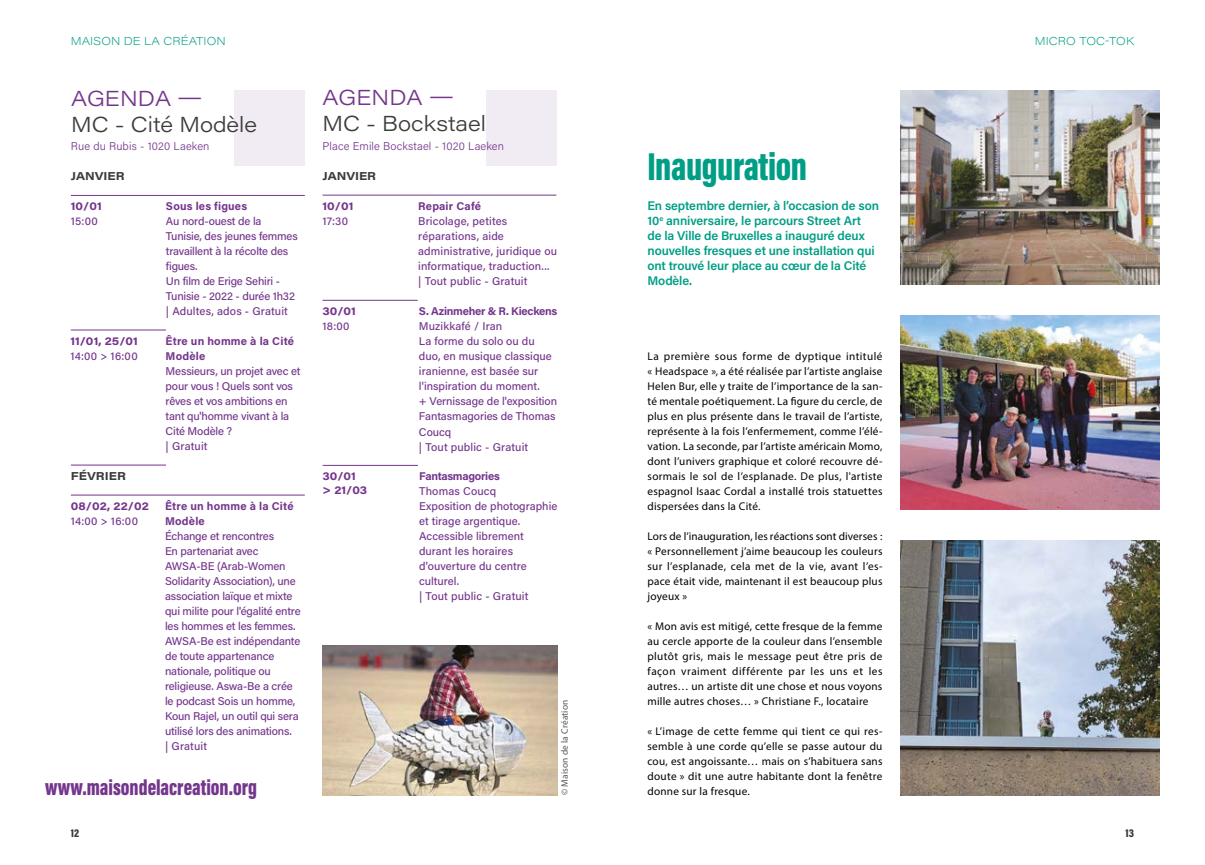
<style>
.page{position:relative;width:1205px;height:865px;background:#fff}
.page>*{position:absolute;margin:0;border:0;box-sizing:border-box;transform-origin:0 0}
.t1{font:900 40px "Acumin Pro Extra Cond";letter-spacing:-.01em;color:#009e85}
.t2{font:900 22.5px "Acumin Pro Extra Cond";color:#74368c}
.t3{font:300 21.25px "Acumin Pro Wide";color:#3c3c3b}
.t4{font:300 21.25px "Acumin Pro Wide";color:#74368c}
.t5{font:600 12.5px/15px "Acumin Pro";letter-spacing:-.01em;color:#009e85}
.t6{font:11.25px/15px "Myriad Pro";letter-spacing:.02em;color:#000;text-align:justify}
.t7{font:500 11.25px/15px "Acumin Pro";letter-spacing:-.01em;color:#74368c}
.t8{font:500 11.25px/15px "Acumin Pro";letter-spacing:.01em;color:#74368c}
.t9{font:700 11.25px/15px "Acumin Pro";letter-spacing:.015em;color:#74368c}
.t10{font:300 11.25px "Acumin Pro";letter-spacing:.01em;color:#74368c}
.t11{font:700 11.25px/13.5px "Acumin Pro Wide";letter-spacing:.01em;color:#74368c}
.t12{font:700 11.25px "Acumin Pro";letter-spacing:-.025em;color:#74368c}
.t13{font:200 11.25px "Acumin Pro Wide";letter-spacing:.005em;color:#009e85}
.t14{font:700 11.25px "Acumin Pro Wide";color:#3c3c3b}
.t15{font:900 11.25px "Acumin Pro Cond";color:#3c3c3b}
.t16{font:9.38px "Myriad Pro";letter-spacing:.015em;color:#575756}
</style>
<div class="page">
<hr style="left:322px;top:195px;width:234px;height:1px;background:#74368c">
<div style="left:486px;top:90px;width:71px;height:75px;background:#f1ebf3"></div>
<hr style="left:322px;top:300px;width:96px;height:1px;background:#74368c">
<img style="left:323px;top:645px;width:235px;height:150px">
<div style="left:234px;top:91px;width:71px;height:75px;background:#f1ebf3"></div>
<hr style="left:71px;top:195px;width:234px;height:1px;background:#74368c">
<hr style="left:71px;top:330px;width:95px;height:1px;background:#74368c">
<hr style="left:323px;top:465px;width:95px;height:1px;background:#74368c">
<hr style="left:71px;top:495px;width:234px;height:1px;background:#74368c">
<hr style="left:71px;top:465px;width:95px;height:1px;background:#74368c">
<img style="left:900px;top:540px;width:260px;height:255px">
<img style="left:900px;top:315px;width:260px;height:195px">
<img style="left:900px;top:90px;width:260px;height:195px">
<p class="t13" style="left:71px;top:33px;width:156px">MAISON DE LA CRÉATION</p>
<h3 class="t4" style="left:71px;top:84px;width:133px">AGENDA —</h3>
<h3 class="t3" style="left:71px;top:109px;width:187px">MC - Cité Modèle</h3>
<p class="t10" style="left:71px;top:138px;width:140px">Rue du Rubis - 1020 Laeken</p>
<p class="t14" style="left:71px;top:168px;width:55px">JANVIER</p>
<p class="t11" style="left:71px;top:199px;width:32px">10/01</p>
<p class="t7" style="left:71px;top:213px;width:28px">15:00</p>
<p class="t11" style="left:71px;top:334px;width:69px">11/01, 25/01</p>
<p class="t7" style="left:71px;top:348px;width:69px">14:00 &gt; 16:00</p>
<p class="t14" style="left:71px;top:468px;width:56px">FÉVRIER</p>
<p class="t11" style="left:71px;top:499px;width:79px">08/02, 22/02</p>
<p class="t7" style="left:71px;top:513px;width:69px">14:00 &gt; 16:00</p>
<p class="t9" style="left:166px;top:198px;width:83px">Sous les figues</p>
<p class="t7" style="left:166px;top:213px;width:133px">Au nord-ouest de la<br>Tunisie, des jeunes femmes travaillent à la récolte des figues.<br>Un film de Erige Sehiri -<br>Tunisie - 2022 - durée 1h32 | Adultes, ados - Gratuit</p>
<p class="t9" style="left:166px;top:333px;width:130px">Être un homme à la Cité<br>Modèle</p>
<p class="t7" style="left:166px;top:363px;width:136px">Messieurs, un projet avec et pour vous ! Quels sont vos rêves et vos ambitions en tant qu'homme vivant à la<br>Cité Modèle ?<br>| Gratuit</p>
<p class="t9" style="left:165px;top:498px;width:130px">Être un homme à la Cité<br>Modèle</p>
<p class="t7" style="left:165px;top:528px;width:137px">Échange et rencontres<br>En partenariat avec<br>AWSA-BE (Arab-Women<br>Solidarity Association), une association laïque et mixte qui milite pour l'égalité entre les hommes et les femmes.<br>AWSA-Be est indépendante de toute appartenance nationale, politique ou religieuse. Aswa-Be a crée le podcast Sois un homme,<br>Koun Rajel, un outil qui sera utilisé lors des animations.<br>| Gratuit</p>
<h2 class="t2" style="left:45px;top:774px;width:213px">www.maisondelacreation.org</h2>
<h3 class="t4" style="left:322px;top:82px;width:133px">AGENDA —</h3>
<h3 class="t3" style="left:322px;top:108px;width:165px">MC - Bockstael</h3>
<p class="t10" style="left:322px;top:138px;width:183px">Place Emile Bockstael - 1020 Laeken</p>
<p class="t14" style="left:322px;top:168px;width:55px">JANVIER</p>
<p class="t11" style="left:322px;top:199px;width:32px">10/01</p>
<p class="t7" style="left:322px;top:213px;width:27px">17:30</p>
<p class="t11" style="left:322px;top:304px;width:35px">30/01</p>
<p class="t7" style="left:322px;top:318px;width:29px">18:00</p>
<p class="t11" style="left:322px;top:469px;width:46px">30/01 &gt; 21/03</p>
<p class="t9" style="left:418px;top:198px;width:64px">Repair Café</p>
<p class="t8" style="left:418px;top:213px;width:140px">Bricolage, petites réparations, aide administrative, juridique ou informatique, traduction...<br>| Tout public - Gratuit</p>
<p class="t12" style="left:419px;top:303px;width:140px">S. Azinmeher &amp; R. Kieckens</p>
<p class="t7" style="left:419px;top:318px;width:140px">Muzikkafé / Iran<br>La forme du solo ou du duo, en musique classique iranienne, est basée sur l'inspiration du moment.<br>+ Vernissage de l'exposition<br>Fantasmagories de Thomas<br>Coucq<br>| Tout public - Gratuit</p>
<p class="t12" style="left:419px;top:468px;width:82px">Fantasmagories</p>
<p class="t7" style="left:419px;top:483px;width:140px">Thomas Coucq<br>Exposition de photographie et tirage argentique.<br>Accessible librement durant les horaires d'ouverture du centre culturel.<br>| Tout public - Gratuit</p>
<p class="t16" style="left:559px;top:795px;width:97px;rotate:-90deg">© Maison de la Création</p>
<h1 class="t1" style="left:647px;top:142px;width:161px">Inauguration</h1>
<p class="t5" style="left:647px;top:197px;width:233px">En septembre dernier, à l’occasion de son 10<sup>e</sup> anniversaire, le parcours Street Art<br>de la Ville de Bruxelles a inauguré deux nouvelles fresques et une installation qui ont trouvé leur place au cœur de la Cité Modèle.</p>
<p class="t6" style="left:647px;top:349px;width:236px">La première sous forme de dyptique intitulé « Headspace », a été réalisée par l’artiste anglaise Helen Bur, elle y traite de l’importance de la san&shy;té mentale poétiquement. La figure du cercle, de plus en plus présente dans le travail de l’artiste, représente à la fois l’enfermement, comme l’élé&shy;vation. La seconde, par l’artiste américain Momo, dont l’univers graphique et coloré recouvre dé&shy;sormais le sol de l’esplanade. De plus, l'artiste espagnol Isaac Cordal a installé trois statuettes dispersées dans la Cité.</p>
<p class="t6" style="left:647px;top:529px;width:236px">Lors de l’inauguration, les réactions sont diverses : « Personnellement j’aime beaucoup les couleurs sur l’esplanade, cela met de la vie, avant l’es&shy;pace était vide, maintenant il est beaucoup plus joyeux »</p>
<p class="t6" style="left:647px;top:619px;width:236px">« Mon avis est mitigé, cette fresque de la femme au cercle apporte de la couleur dans l’ensemble plutôt gris, mais le message peut être pris de façon vraiment différente par les uns et les autres… un artiste dit une chose et nous voyons mille autres choses… » Christiane F., locataire</p>
<p class="t6" style="left:647px;top:723px;width:236px">« L’image de cette femme qui tient ce qui res&shy;semble à une corde qu’elle se passe autour du cou, est angoissante… mais on s’habituera sans doute » dit une autre habitante dont la fenêtre donne sur la fresque.</p>
<p class="t13" style="left:1035px;top:33px;width:101px">MICRO TOC-TOK</p>
<p class="t15" style="left:71px;top:825px;width:10px">12</p>
<p class="t15" style="left:1125px;top:825px;width:10px">13</p>
</div>
